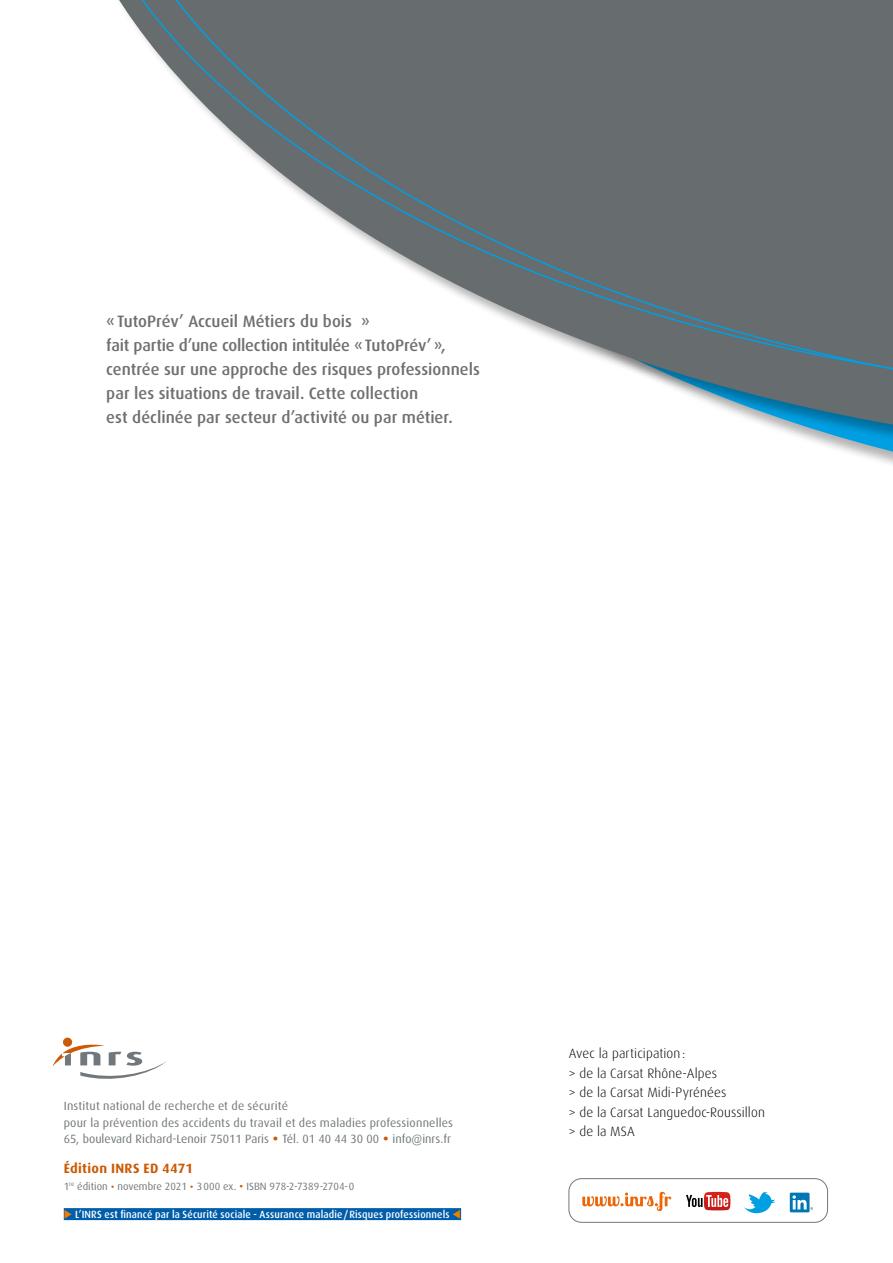
<style>
.page{position:relative;width:893px;height:1263px;background:#fff}
.page>*{position:absolute;margin:0;border:0;box-sizing:border-box;transform-origin:0 0}
.t1{font:500 16.5px/24px "Dax OT";color:#706f6f}
.t2{font:300 13.5px/19.5px "Dax OT";letter-spacing:.01em;color:#000}
.t3{font:700 13.5px "Dax OT";letter-spacing:.02em;color:#cc5a05}
.t4{font:12px/16.5px "Dax OT";letter-spacing:.01em;color:#71777a}
.t5{font:500 10.5px "Dax OT";letter-spacing:.015em;color:#fff;scale:.95 1}
.t6{font:10.5px "Dax OT";color:#71777a}
.s1{font-size:21px;color:#cc5a05}
.s2{font-size:12px;color:#cc5a05}
.s3{font-size:13.5px;color:#cc5a05}
.s4{color:#ef7d00}
</style>
<div class="page">
<svg style="left:119px;top:0;width:774px;height:461px"></svg>
<svg style="left:137px;top:0;width:24px;height:423px"></svg>
<svg style="left:161px;top:0;width:732px;height:425px"></svg>
<div style="left:64px;top:1208px;width:397px;height:12px;background:#005da9"></div>
<div style="left:63px;top:1037px;width:9px;height:10px;background:#cc5a05;border-radius:50%"></div>
<svg style="left:52px;top:1043px;width:115px;height:36px"></svg>
<div style="left:569px;top:1178px;width:259px;height:44px;border:1px solid #71777a;border-radius:13px"></div>
<img style="left:704px;top:1192px;width:26px;height:18px">
<svg style="left:686px;top:1195px;width:42px;height:12px"></svg>
<svg style="left:744px;top:1191px;width:31px;height:23px"></svg>
<div style="left:790px;top:1192px;width:19px;height:20px;background:#0076b3"></div>
<svg style="left:792px;top:1195px;width:21px;height:15px"></svg>
<svg style="left:582px;top:1192px;width:89px;height:19px"></svg>
<p class="t1" style="left:106px;top:309px;width:375px">«TutoPrév’ Accueil Métiers du bois »<br>fait partie d’une collection intitulée «TutoPrév’», centrée sur une approche des risques professionnels par les situations de travail. Cette collection<br>est déclinée par secteur d’activité ou par métier.</p>
<p class="t4" style="left:64px;top:1097px;width:391px">Institut national de recherche et de sécurité<br>pour la prévention des accidents du travail et des maladies professionnelles<br>65, boulevard Richard-Lenoir 75011 Paris <span class="s1">•</span> Tél. 01 40 44 30 00 <span class="s1">•</span> info@inrs.fr</p>
<p class="t3" style="left:64px;top:1160px;width:131px">Édition INRS ED 4471</p>
<p class="t6" style="left:64px;top:1179px;width:292px">1<sup>re</sup> édition <span class="s2">•</span> novembre 2021 <span class="s2">•</span> 3000 ex. <span class="s3">•</span> ISBN 978-2-7389-2704-0</p>
<p class="t5" style="left:64px;top:1207px;width:420px"><span class="s4">◆</span> L’INRS est financé par la Sécurité sociale - Assurance maladie/Risques professionnels <span class="s4">▼</span></p>
<p class="t2" style="left:569px;top:1043px;width:198px">Avec la participation:<br>&gt; de la Carsat Rhône-Alpes<br>&gt; de la Carsat Midi-Pyrénées<br>&gt; de la Carsat Languedoc-Roussillon &gt; de la MSA</p>
</div>
